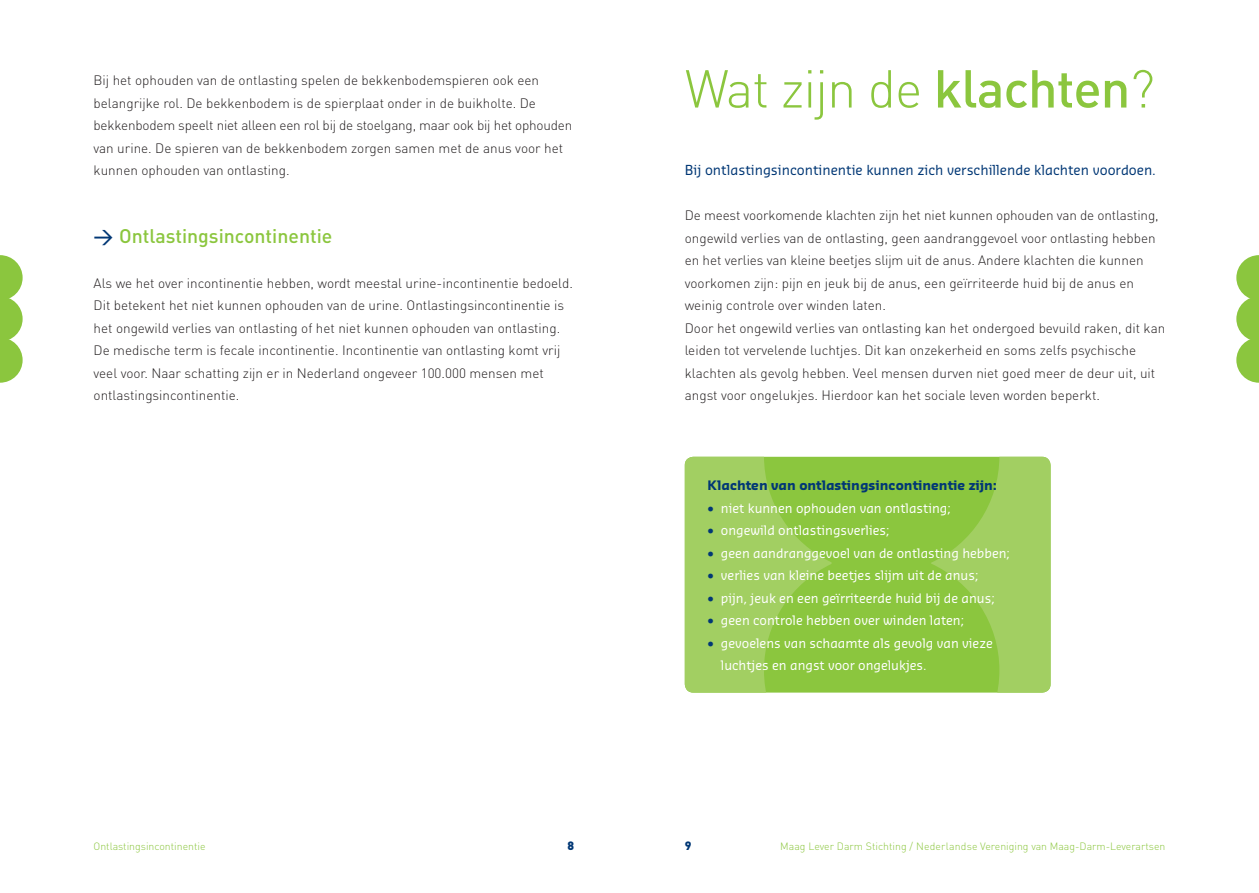
<style>
.page{position:relative;width:1259px;height:893px;background:#fff}
.page>*{position:absolute;margin:0;border:0;box-sizing:border-box;transform-origin:0 0}
.t1{font:300 52.5px "DIN";letter-spacing:-.02em;color:#8bc63e}
.t2{font:500 19.5px "DIN";color:#8bc63e}
.t3{font:300 13.5px/22.5px "DIN";color:#231f20}
.t4{font:13.5px "Sansa";color:#013775}
.t5{font:12.75px/22.5px "Sansa";color:#fff}
.t6{font:700 12.75px "Sansa";color:#013775}
.t7{font:900 12px "DIN";color:#013775}
.t8{font:300 10.5px "DIN";color:#8bc63e}
.s1{font-family:"DIN Medium Alternate";font-weight:400;color:#013775}
.s2{font-weight:500}
.s3{color:#013775}
</style>
<div class="page">
<svg style="left:685px;top:457px;width:365px;height:236px;background:#95ca4e"></svg>
<svg style="left:0;top:255px;width:23px;height:128px"></svg>
<svg style="left:1236px;top:255px;width:23px;height:128px"></svg>
<p class="t3" style="left:94px;top:69px;width:480px">Bij het ophouden van de ontlasting spelen de bekkenbodemspieren ook een belangrijke rol. De bekkenbodem is de spierplaat onder in de buikholte. De bekkenbodem speelt niet alleen een rol bij de stoelgang, maar ook bij het ophouden van urine. De spieren van de bekkenbodem zorgen samen met de anus voor het kunnen ophouden van ontlasting.</p>
<h2 class="t2" style="left:94px;top:223px;width:240px"><span class="s1">&gt;</span> Ontlastingsincontinentie</h2>
<p class="t3" style="left:94px;top:271px;width:481px">Als we het over incontinentie hebben, wordt meestal urine-incontinentie bedoeld.<br>Dit betekent het niet kunnen ophouden van de urine. Ontlastingsincontinentie is het ongewild verlies van ontlasting of het niet kunnen ophouden van ontlasting.<br>De medische term is fecale incontinentie. Incontinentie van ontlasting komt vrij veel voor. Naar schatting zijn er in Nederland ongeveer 100.000 mensen met ontlastingsincontinentie.</p>
<h1 class="t1" style="left:685px;top:56px;width:472px">Wat zijn de <span class="s2">klachten</span>?</h1>
<p class="t4" style="left:685px;top:162px;width:473px">Bij ontlastingsincontinentie kunnen zich verschillende klachten voordoen.</p>
<p class="t3" style="left:685px;top:204px;width:482px">De meest voorkomende klachten zijn het niet kunnen ophouden van de ontlasting, ongewild verlies van de ontlasting, geen aandranggevoel voor ontlasting hebben en het verlies van kleine beetjes slijm uit de anus. Andere klachten die kunnen voorkomen zijn: pijn en jeuk bij de anus, een geïrriteerde huid bij de anus en weinig controle over winden laten.<br>Door het ongewild verlies van ontlasting kan het ondergoed bevuild raken, dit kan leiden tot vervelende luchtjes. Dit kan onzekerheid en soms zelfs psychische klachten als gevolg hebben. Veel mensen durven niet goed meer de deur uit, uit angst voor ongelukjes. Hierdoor kan het sociale leven worden beperkt.</p>
<p class="t6" style="left:707px;top:477px;width:291px">Klachten van ontlastingsincontinentie zijn:</p>
<p class="t5" style="left:707px;top:496px;width:245px"><span class="s3">•</span> niet kunnen ophouden van ontlasting;</p>
<p class="t5" style="left:707px;top:519px;width:184px"><span class="s3">•</span> ongewild ontlastingsverlies;</p>
<p class="t5" style="left:707px;top:541px;width:304px"><span class="s3">•</span> geen aandranggevoel van de ontlasting hebben;</p>
<p class="t5" style="left:707px;top:564px;width:272px"><span class="s3">•</span> verlies van kleine beetjes slijm uit de anus;</p>
<p class="t5" style="left:707px;top:586px;width:289px"><span class="s3">•</span> pijn, jeuk en een geïrriteerde huid bij de anus;</p>
<p class="t5" style="left:707px;top:609px;width:258px"><span class="s3">•</span> geen controle hebben over winden laten;</p>
<p class="t5" style="left:721px;top:631px;width:273px;text-indent:-13px"><span class="s3">•</span> gevoelens van schaamte als gevolg van vieze luchtjes en angst voor ongelukjes.</p>
<p class="t8" style="left:94px;top:840px;width:113px">Ontlastingsincontinentie</p>
<p class="t7" style="left:567px;top:838px;width:8px">8</p>
<p class="t7" style="left:685px;top:838px;width:8px">9</p>
<p class="t8" style="left:780px;top:840px;width:386px">Maag Lever Darm Stichting / Nederlandse Vereniging van Maag-Darm-Leverartsen</p>
</div>
